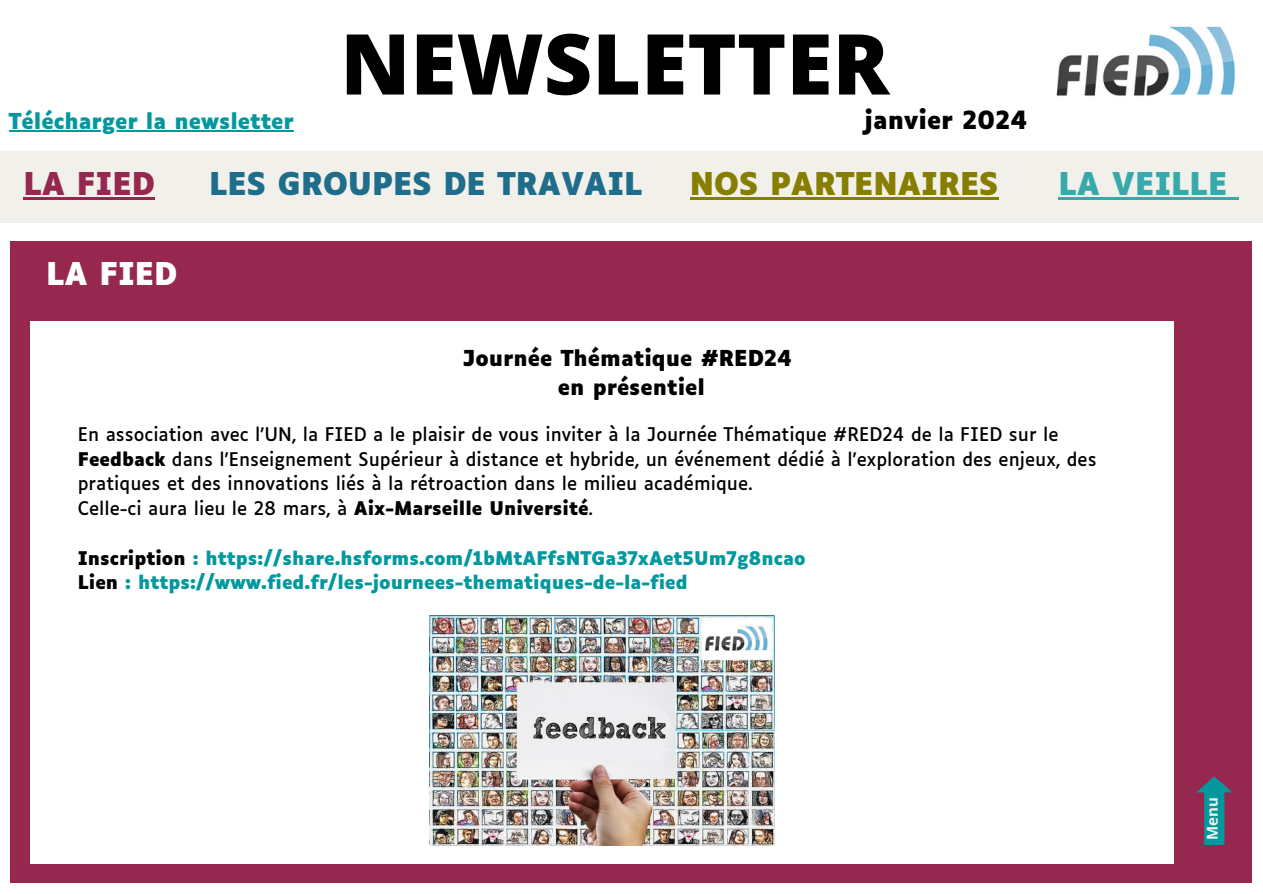
<style>
.page{position:relative;width:1263px;height:894px;background:#fff}
.page>*{position:absolute;margin:0;border:0;box-sizing:border-box;transform-origin:0 0}
.t1{font:800 84px "Open Sans";color:#000}
.t2{font:700 30px "Luciole";color:#1e6d8b}
.t3{font:700 30px "Luciole";color:#877e00}
.t4{font:700 30px "Luciole";color:#37a9aa}
.t5{font:700 30px "Luciole";color:#96284f}
.t6{font:700 30px "Luciole";color:#fff}
.t7{font:700 24px "Luciole";color:#000}
.t8{font:700 21px "Luciole";color:#000}
.t9{font:700 21px "Luciole";color:#03989e}
.t10{font:18px/24.8px "Luciole";color:#000}
.t11{font:700 18px "Luciole";color:#03989e}
.t12{font:700 15px "Open Sans";color:#f2f0ea}
.s1{font-weight:700}
.s2{color:#000}
</style>
<div class="page">
<div style="left:11px;top:241px;width:1241px;height:641px;background:#96284f"></div>
<div style="left:31px;top:321px;width:1143px;height:542px;background:#fff"></div>
<img style="left:1056px;top:26px;width:179px;height:70px">
<div style="left:0;top:151px;width:1263px;height:72px;background:#f2f0ea"></div>
<svg style="left:1196px;top:776px;width:36px;height:69px"></svg>
<img style="left:430px;top:615px;width:344px;height:229px">
<hr style="left:24px;top:197px;width:131px;height:3px;background:#96284f">
<hr style="left:690px;top:197px;width:309px;height:3px;background:#877e00">
<hr style="left:1058px;top:197px;width:169px;height:3px;background:#37a9aa">
<svg style="left:1227px;top:197px;width:12px;height:3px"></svg>
<hr style="left:9px;top:130px;width:285px;height:1px;background:#03989e">
<p class="t1" style="left:340px;top:5px;width:550px">NEWSLETTER</p>
<p class="t9" style="left:9px;top:112px;width:286px">Télécharger la newsletter</p>
<p class="t7" style="left:864px;top:110px;width:164px">janvier 2024</p>
<p class="t5" style="left:24px;top:171px;width:133px">LA FIED</p>
<p class="t2" style="left:209px;top:171px;width:435px">LES GROUPES DE TRAVAIL</p>
<p class="t3" style="left:690px;top:171px;width:310px">NOS PARTENAIRES</p>
<p class="t4" style="left:1058px;top:171px;width:170px">LA VEILLE</p>
<p class="t6" style="left:46px;top:261px;width:133px">LA FIED</p>
<p class="t8" style="left:463px;top:349px;width:331px">Journée Thématique #RED24</p>
<p class="t8" style="left:558px;top:378px;width:149px">en présentiel</p>
<p class="t10" style="left:78px;top:423px;width:1020px">En association avec l'UN, la FIED a le plaisir de vous inviter à la Journée Thématique #RED24 de la FIED sur le<br><span class="s1">Feedback</span> dans l'Enseignement Supérieur à distance et hybride, un événement dédié à l'exploration des enjeux, des pratiques et des innovations liés à la rétroaction dans le milieu académique.</p>
<p class="t10" style="left:78px;top:497px;width:517px">Celle-ci aura lieu le 28 mars, à <span class="s1">Aix-Marseille Université</span>.</p>
<p class="t11" style="left:78px;top:550px;width:729px"><span class="s2">Inscription</span> : https://share.hsforms.com/1bMtAFfsNTGa37xAet5Um7g8ncao</p>
<p class="t11" style="left:78px;top:575px;width:611px"><span class="s2">Lien</span> : https://www.fied.fr/les-journees-thematiques-de-la-fied</p>
<p class="t12" style="left:1202px;top:839px;width:44px;rotate:-90deg">Menu</p>
</div>
